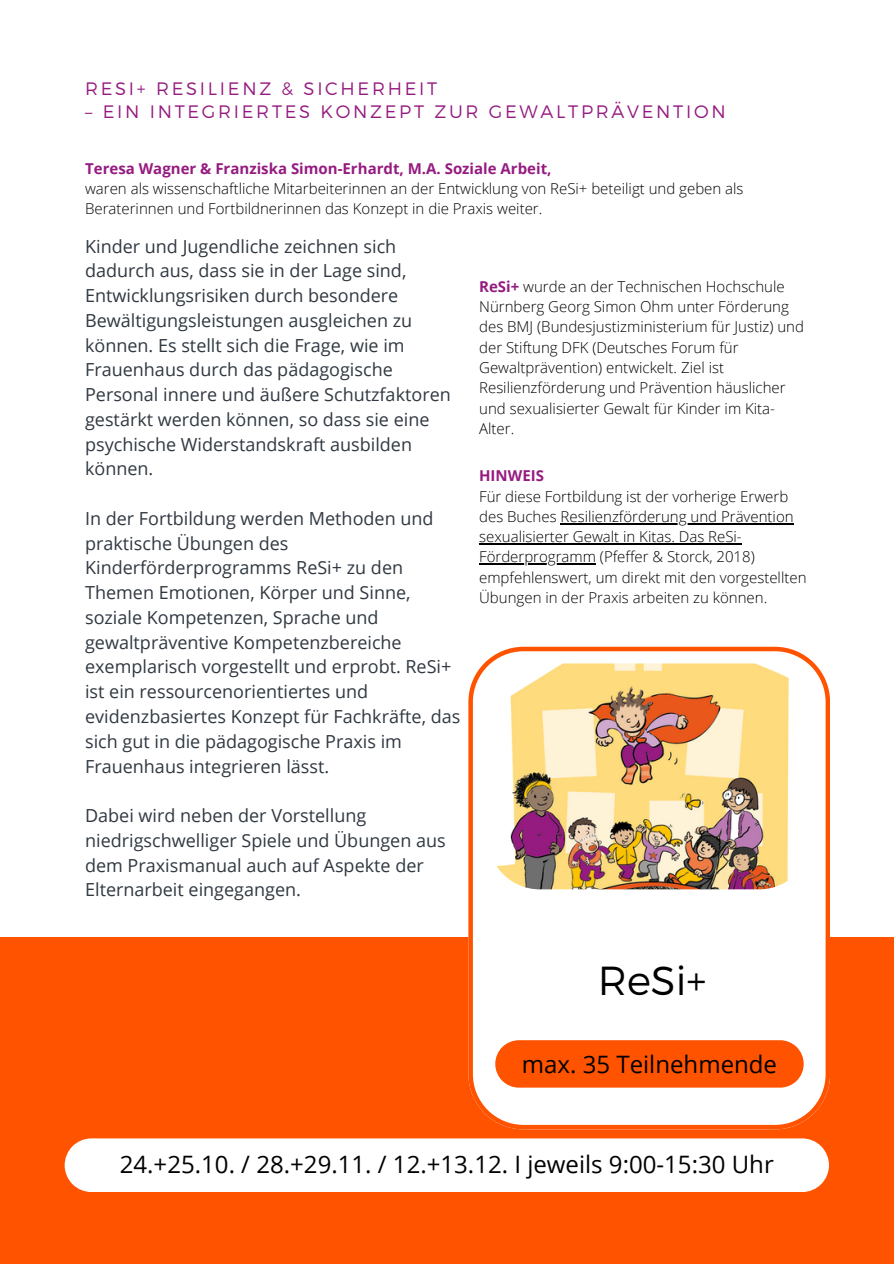
<style>
.page{position:relative;width:894px;height:1264px;background:#fff}
.page>*{position:absolute;margin:0;border:0;box-sizing:border-box;transform-origin:0 0}
.t1{font:300 40.5px "Montserrat";color:#000}
.t2{font:24px "Open Sans";color:#000}
.t3{font:18px/24.8px "Open Sans";color:#303841}
.t4{font:300 18px "Montserrat";letter-spacing:.15em;color:#951b80}
.t5{font:300 15px/20.2px "Open Sans";color:#000}
.t6{font:700 15px "Open Sans";color:#951b80}
.s1{font-weight:700;color:#951b80}
</style>
<div class="page">
<div style="left:0;top:936px;width:893px;height:327px;background:#ff5300"></div>
<svg style="left:468px;top:646px;width:361px;height:483px"></svg>
<img style="left:488px;top:663px;width:322px;height:226px;border-radius:52px">
<div style="left:65px;top:1138px;width:763px;height:53px;background:#fff"></div>
<hr style="left:560px;top:523px;width:233px;height:1px;background:#000">
<hr style="left:479px;top:543px;width:262px;height:1px;background:#000">
<hr style="left:479px;top:563px;width:117px;height:1px;background:#000">
<svg style="left:495px;top:1040px;width:308px;height:47px"></svg>
<h4 class="t4" style="left:85px;top:77px;width:353px">RESI+ RESILIENZ &amp; SICHERHEIT</h4>
<h4 class="t4" style="left:85px;top:100px;width:642px">– EIN INTEGRIERTES KONZEPT ZUR GEWALTPRÄVENTION</h4>
<h2 class="t6" style="left:85px;top:158px;width:468px">Teresa Wagner &amp; Franziska Simon-Erhardt, M.A. Soziale Arbeit,</h2>
<p class="t5" style="left:85px;top:178px;width:659px">waren als wissenschaftliche Mitarbeiterinnen an der Entwicklung von ReSi+ beteiligt und geben als<br>Beraterinnen und Fortbildnerinnen das Konzept in die Praxis weiter.</p>
<h3 class="t3" style="left:85px;top:233px;width:367px">Kinder und Jugendliche zeichnen sich dadurch aus, dass sie in der Lage sind, Entwicklungsrisiken durch besondere Bewältigungsleistungen ausgleichen zu können. Es stellt sich die Frage, wie im Frauenhaus durch das pädagogische Personal innere und äußere Schutzfaktoren gestärkt werden können, so dass sie eine psychische Widerstandskraft ausbilden können.</h3>
<p class="t3" style="left:85px;top:505px;width:376px">In der Fortbildung werden Methoden und praktische Übungen des Kinderförderprogramms ReSi+ zu den Themen Emotionen, Körper und Sinne, soziale Kompetenzen, Sprache und gewaltpräventive Kompetenzbereiche exemplarisch vorgestellt und erprobt. ReSi+ ist ein ressourcenorientiertes und evidenzbasiertes Konzept für Fachkräfte, das sich gut in die pädagogische Praxis im Frauenhaus integrieren lässt.</p>
<p class="t3" style="left:85px;top:802px;width:362px">Dabei wird neben der Vorstellung niedrigschwelliger Spiele und Übungen aus dem Praxismanual auch auf Aspekte der Elternarbeit eingegangen.</p>
<p class="t5" style="left:479px;top:276px;width:326px"><span class="s1">ReSi+</span> wurde an der Technischen Hochschule Nürnberg Georg Simon Ohm unter Förderung des BMJ (Bundesjustizministerium für Justiz) und der Stiftung DFK (Deutsches Forum für Gewaltprävention) entwickelt. Ziel ist Resilienzförderung und Prävention häuslicher und sexualisierter Gewalt für Kinder im Kita-Alter.</p>
<p class="t6" style="left:479px;top:465px;width:66px">HINWEIS</p>
<p class="t5" style="left:479px;top:485px;width:316px">Für diese Fortbildung ist der vorherige Erwerb des Buches Resilienzförderung und Prävention</p>
<h1 class="t5" style="left:479px;top:526px;width:264px">sexualisierter Gewalt in Kitas. Das ReSi-</h1>
<h2 class="t5" style="left:479px;top:546px;width:329px">Förderprogramm (Pfeffer &amp; Storck, 2018) empfehlenswert, um direkt mit den vorgestellten<br>Übungen in der Praxis arbeiten zu können.</h2>
<h4 class="t1" style="left:597px;top:953px;width:110px">ReSi+</h4>
<h2 class="t2" style="left:521px;top:1047px;width:256px">max. 35 Teilnehmende</h2>
<p class="t2" style="left:120px;top:1147px;width:655px">24.+25.10. / 28.+29.11. / 12.+13.12. I jeweils 9:00-15:30 Uhr</p>
</div>
